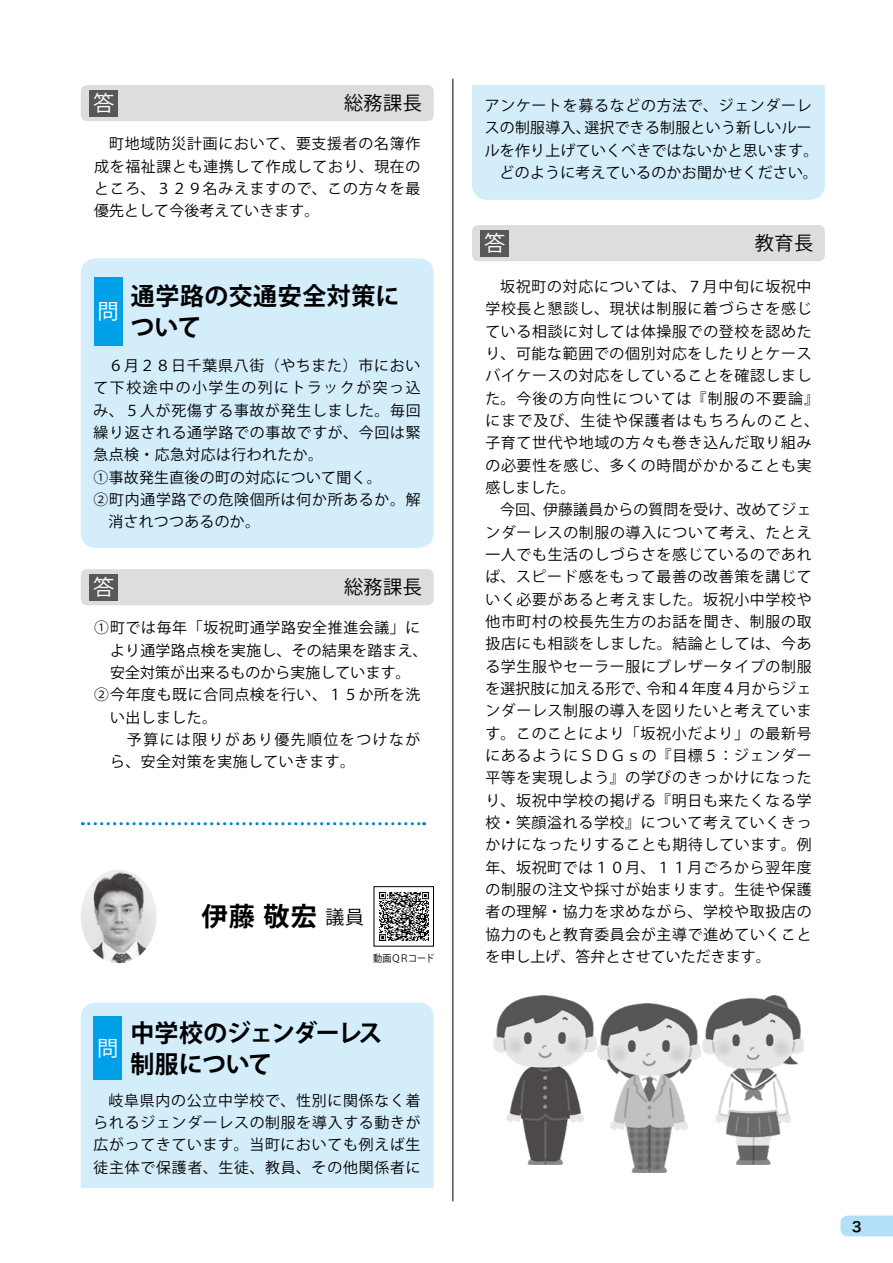
<style>
.page{position:relative;width:893px;height:1263px;background:#fff}
.page>*{position:absolute;margin:0;border:0;box-sizing:border-box;transform-origin:0 0}
.t1{font:700 26.25px "Koz Go Pr 6 N";color:#000}
.t2{font:700 24.45px/30.9px "Koz Go Pr 6 N";letter-spacing:-.02em;color:#000}
.t3{font:700 24.45px/30.9px "Koz Go Pr 6 N";letter-spacing:.025em;color:#000}
.t4{font:21.3px "Koz Go Pr 6 N";color:#fff}
.t5{font:19.2px "Koz Go Pr 6 N";letter-spacing:.025em;color:#000}
.t6{font:14.85px/22.4px "Koz Go Pr 6 N";letter-spacing:.045em;color:#000;text-align:justify}
.t7{font:14.85px "Koz Go Pr 6 N";letter-spacing:.02em;color:#000}
.t8{font:14.85px "Koz Go Pr 6 N";letter-spacing:.015em;color:#000}
.t9{font:14.85px "Koz Go Pr 6 N";letter-spacing:.105em;color:#000}
.t10{font:14.85px "Koz Go Pr 6 N";letter-spacing:.01em;color:#000}
.t11{font:14.85px "Koz Go Pr 6 N";letter-spacing:.1em;color:#000}
.t12{font:13.8px "Hira Kaku Std W6";color:#000}
.t13{font:10.05px "Koz Go Pr 6 N";letter-spacing:-.045em;color:#000;scale:.9 1}
.s1{font-weight:400;font-size:18.9px}
</style>
<div class="page">
<hr style="left:453px;top:79px;width:1px;height:1122px;background:#000">
<div style="left:81px;top:258px;width:353px;height:290px;background:#d3edfb;border-radius:15px"></div>
<div style="left:94px;top:277px;width:28px;height:68px;background:#00a0e9"></div>
<div style="left:81px;top:85px;width:353px;height:36px;background:#dcdddd;border-radius:6px"></div>
<div style="left:89px;top:90px;width:29px;height:26px;background:#595757"></div>
<div style="left:81px;top:569px;width:353px;height:36px;background:#dcdddd;border-radius:6px"></div>
<div style="left:89px;top:574px;width:29px;height:26px;background:#595757"></div>
<div style="left:472px;top:225px;width:353px;height:36px;background:#dcdddd;border-radius:6px"></div>
<div style="left:481px;top:230px;width:28px;height:26px;background:#595757"></div>
<img style="left:379px;top:892px;width:50px;height:49px">
<div style="left:374px;top:886px;width:60px;height:60px;border:1px solid #000"></div>
<img style="left:81px;top:870px;width:75px;height:93px">
<svg style="left:89px;top:822px;width:336px;height:3px"></svg>
<div style="left:81px;top:1002px;width:353px;height:186px;background:#d3edfb"></div>
<div style="left:94px;top:1016px;width:28px;height:64px;background:#00a0e9"></div>
<div style="left:472px;top:85px;width:353px;height:115px;background:#d3edfb"></div>
<img style="left:494px;top:995px;width:102px;height:170px">
<img style="left:702px;top:995px;width:101px;height:170px">
<img style="left:597px;top:1003px;width:103px;height:169px">
<svg style="left:840px;top:1215px;width:53px;height:21px"></svg>
<h3 class="t4" style="left:93px;top:91px;width:23px">答</h3>
<p class="t5" style="left:344px;top:93px;width:79px">総務課長</p>
<p class="t6" style="left:94px;top:133px;width:328px;text-indent:15px">町地域防災計画において、要支援者の名簿作成を福祉課とも連携して作成しており、現在のところ、３２９名みえますので、この方々を最優先として今後考えていきます。</p>
<h2 class="t3" style="left:130px;top:281px;width:271px">通学路の交通安全対策について</h2>
<p class="t6" style="left:108px;top:355px;width:314px">６月２８日千葉県八街（やちまた）市におい</p>
<p class="t9" style="left:94px;top:379px;width:329px">て下校途中の小学生の列にトラックが突っ込</p>
<p class="t6" style="left:94px;top:399px;width:329px">み、５人が死傷する事故が発生しました。毎回</p>
<p class="t6" style="left:94px;top:422px;width:329px">繰り返される通学路での事故ですが、今回は緊</p>
<p class="t6" style="left:94px;top:444px;width:231px">急点検・応急対応は行われたか。</p>
<p class="t7" style="left:94px;top:469px;width:290px">①事故発生直後の町の対応について聞く。</p>
<p class="t6" style="left:94px;top:489px;width:329px">②町内通学路での危険個所は何か所あるか。解</p>
<p class="t7" style="left:108px;top:513px;width:153px">消されつつあるのか。</p>
<h3 class="t4" style="left:98px;top:299px;width:23px">問</h3>
<h3 class="t4" style="left:93px;top:575px;width:23px">答</h3>
<p class="t5" style="left:344px;top:577px;width:79px">総務課長</p>
<p class="t6" style="left:94px;top:617px;width:328px">①町では毎年「坂祝町通学路安全推進会議」に</p>
<p class="t8" style="left:110px;top:642px;width:319px">より通学路点検を実施し、その結果を踏まえ、</p>
<p class="t10" style="left:110px;top:664px;width:302px">安全対策が出来るものから実施しています。</p>
<p class="t6" style="left:94px;top:684px;width:328px">② 今年度も既に合同点検を行い、１５か所を洗</p>
<p class="t6" style="left:110px;top:706px;width:108px">い出しました。</p>
<p class="t11" style="left:94px;top:731px;width:328px">　　予算には限りがあり優先順位をつけなが</p>
<p class="t6" style="left:110px;top:751px;width:246px">ら、安全対策を実施していきます。</p>
<h1 class="t1" style="left:201px;top:902px;width:164px">伊藤 敬宏 <span class="s1">議員</span></h1>
<p class="t13" style="left:373px;top:953px;width:70px">動画ＱＲコード</p>
<h2 class="t2" style="left:131px;top:1018px;width:254px">中学校のジェンダーレス制服について</h2>
<p class="t6" style="left:94px;top:1089px;width:329px;text-indent:15px">岐阜県内の公立中学校で、性別に関係なく着られるジェンダーレスの制服を導入する動きが広がってきています。当町においても例えば生徒主体で保護者、生徒、教員、その他関係者に</p>
<h3 class="t4" style="left:97px;top:1036px;width:23px">問</h3>
<p class="t6" style="left:485px;top:95px;width:328px">アンケートを募るなどの方法で、ジェンダーレ</p>
<p class="t7" style="left:485px;top:119px;width:329px">スの制服導入、選択できる制服という新しいルー</p>
<p class="t7" style="left:485px;top:142px;width:335px">ルを作り上げていくべきではないかと思います。</p>
<p class="t7" style="left:500px;top:164px;width:320px">どのように考えているのかお聞かせください。</p>
<h3 class="t4" style="left:484px;top:231px;width:23px">答</h3>
<p class="t5" style="left:755px;top:232px;width:60px">教育長</p>
<p class="t6" style="left:485px;top:276px;width:335px;text-align:left;text-indent:15px">坂祝町の対応については、７月中旬に坂祝中学校長と懇談し、現状は制服に着づらさを感じている相談に対しては体操服での登校を認めたり、可能な範囲での個別対応をしたりとケースバイケースの対応をしていることを確認しました。今後の方向性については『制服の不要論』にまで及び、生徒や保護者はもちろんのこと、子育て世代や地域の方々も巻き込んだ取り組みの必要性を感じ、多くの時間がかかることも実感しました。</p>
<p class="t6" style="left:485px;top:499px;width:328px;text-indent:15px">今回、伊藤議員からの質問を受け、改めてジェンダーレスの制服の導入について考え、たとえ一人でも生活のしづらさを感じているのであれば、スピード感をもって最善の改善策を講じていく必要があると考えました。坂祝小中学校や他市町村の校長先生方のお話を聞き、制服の取扱店にも相談をしました。結論としては、今ある学生服やセーラー服にブレザータイプの制服を選択肢に加える形で、令和４年度４月からジェンダーレス制服の導入を図りたいと考えています。このことにより「坂祝小だより」の最新号にあるようにＳＤＧｓの『目標５：ジェンダー平等を実現しよう』の学びのきっかけになったり、坂祝中学校の掲げる『明日も来たくなる学校・笑顔溢れる学校』について考えていくきっかけになったりすることも期待しています。例年、坂祝町では１０月、１１月ごろから翌年度の制服の注文や採寸が始まります。生徒や保護者の理解・協力を求めながら、学校や取扱店の協力のもと教育委員会が主導で進めていくことを申し上げ、答弁とさせていただきます。</p>
<p class="t12" style="left:852px;top:1216px;width:11px">3</p>
</div>
